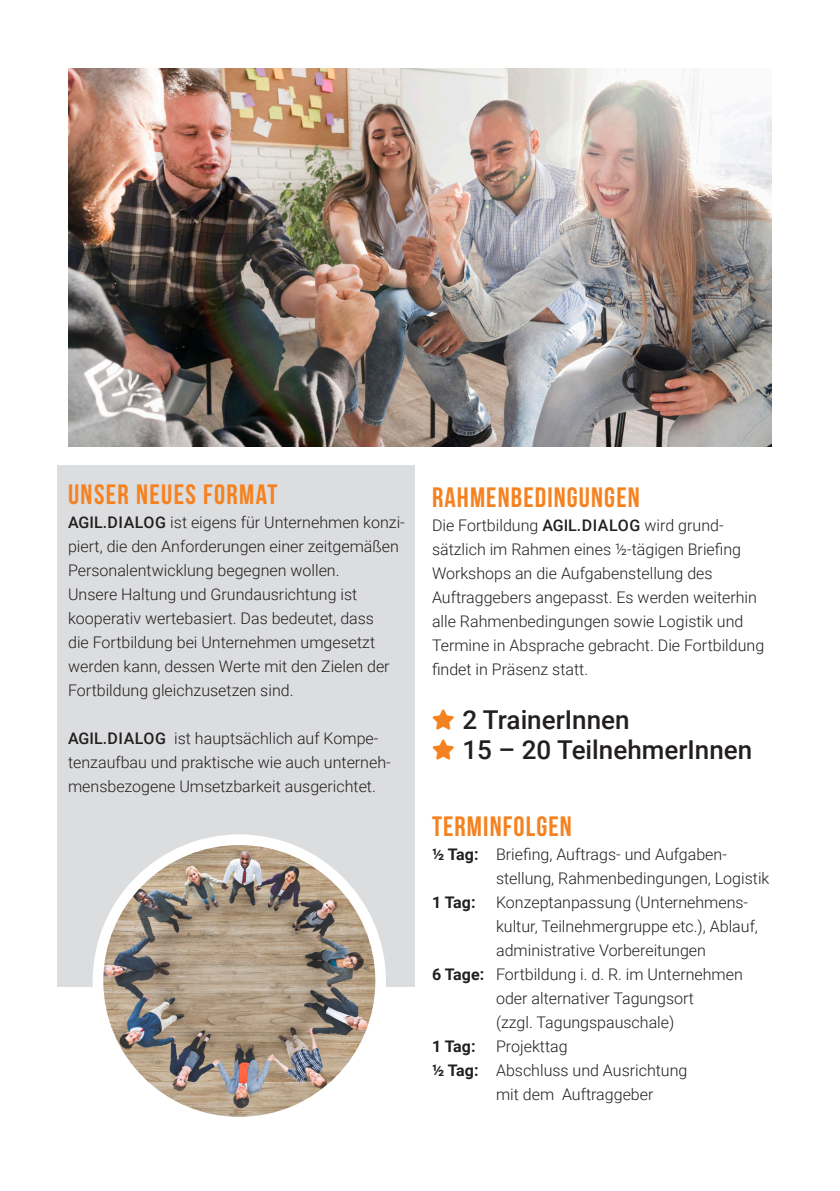
<style>
.page{position:relative;width:840px;height:1191px;background:#fff}
.page>*{position:absolute;margin:0;border:0;box-sizing:border-box;transform-origin:0 0}
.t1{font:700 28px "Bebas Neue";letter-spacing:.04em;color:#f58220}
.t2{font:500 26px "Roboto";color:#231f20}
.t3{font:300 16px/24px "Roboto";color:#231f20}
.t4{font:700 16px "Roboto";letter-spacing:-.04em;color:#231f20}
.s1{font-weight:500}
.s2{color:#f58220}
.s3{font-weight:700}
</style>
<div class="page">
<div style="left:57px;top:465px;width:357px;height:521px;background:#dcdddf"></div>
<img style="left:68px;top:68px;width:703px;height:378px">
<img style="left:98px;top:846px;width:276px;height:269px">
<div style="left:93px;top:834px;width:293px;height:293px;border:11px solid #fff;border-radius:50%"></div>
<h1 class="t1" style="left:68px;top:478px;width:211px">UNSER NEUES FORMAT</h1>
<p class="t3" style="left:68px;top:509px;width:338px"><span class="s1">AGIL.DIALOG</span> ist eigens für Unternehmen konzi&shy;piert, die den Anforderungen einer zeitgemäßen Personalentwicklung begegnen wollen.<br>Unsere Haltung und Grundausrichtung ist kooperativ wertebasiert. Das bedeutet, dass<br>die Fortbildung bei Unternehmen umgesetzt werden kann, dessen Werte mit den Zielen der Fortbildung gleichzusetzen sind.</p>
<p class="t3" style="left:68px;top:725px;width:324px"><span class="s1">AGIL.DIALOG</span> ist hauptsächlich auf Kompe&shy;tenzaufbau und praktische wie auch unterneh&shy;mensbezogene Umsetzbarkeit ausgerichtet.</p>
<h1 class="t1" style="left:432px;top:482px;width:209px">RAHMENBEDINGUNGEN</h1>
<p class="t3" style="left:432px;top:512px;width:333px">Die Fortbildung <span class="s1">AGIL.DIALOG</span> wird grund&shy;sätzlich im Rahmen eines ½-tägigen Briefing Workshops an die Aufgabenstellung des Auftraggebers angepasst. Es werden weiterhin alle Rahmenbedingungen sowie Logistik und Termine in Absprache gebracht. Die Fortbildung findet in Präsenz statt.</p>
<h2 class="t2" style="left:432px;top:701px;width:199px"><span class="s2">▼</span> 2 TrainerInnen</h2>
<h2 class="t2" style="left:432px;top:731px;width:321px"><span class="s2">▼</span> 15 – 20 TeilnehmerInnen</h2>
<h1 class="t1" style="left:432px;top:810px;width:141px">TERMINFOLGEN</h1>
<p class="t3" style="left:496px;top:841px;width:275px;text-indent:-64px"><span class="s3">½ Tag:</span> Briefing, Auftrags- und Aufgaben&shy;stellung, Rahmenbedingungen, Logistik</p>
<p class="t4" style="left:432px;top:891px;width:45px">1 Tag:</p>
<p class="t3" style="left:496px;top:889px;width:253px">Konzeptanpassung (Unternehmens-</p>
<p class="t3" style="left:496px;top:913px;width:263px">kultur, Teilnehmergruppe etc.), Ablauf,</p>
<p class="t3" style="left:496px;top:937px;width:211px">administrative Vorbereitungen</p>
<p class="t3" style="left:432px;top:961px;width:312px"><span class="s3">6 Tage:</span> Fortbildung i. d. R. im Unternehmen</p>
<p class="t3" style="left:496px;top:985px;width:199px">oder alternativer Tagungsort</p>
<p class="t3" style="left:496px;top:1009px;width:180px">(zzgl. Tagungspauschale)</p>
<p class="t4" style="left:432px;top:1035px;width:45px">1 Tag:</p>
<p class="t3" style="left:496px;top:1033px;width:73px">Projekttag</p>
<p class="t3" style="left:432px;top:1057px;width:257px"><span class="s3">½ Tag:</span> Abschluss und Ausrichtung</p>
<p class="t3" style="left:496px;top:1081px;width:159px">mit dem Auftraggeber</p>
</div>
